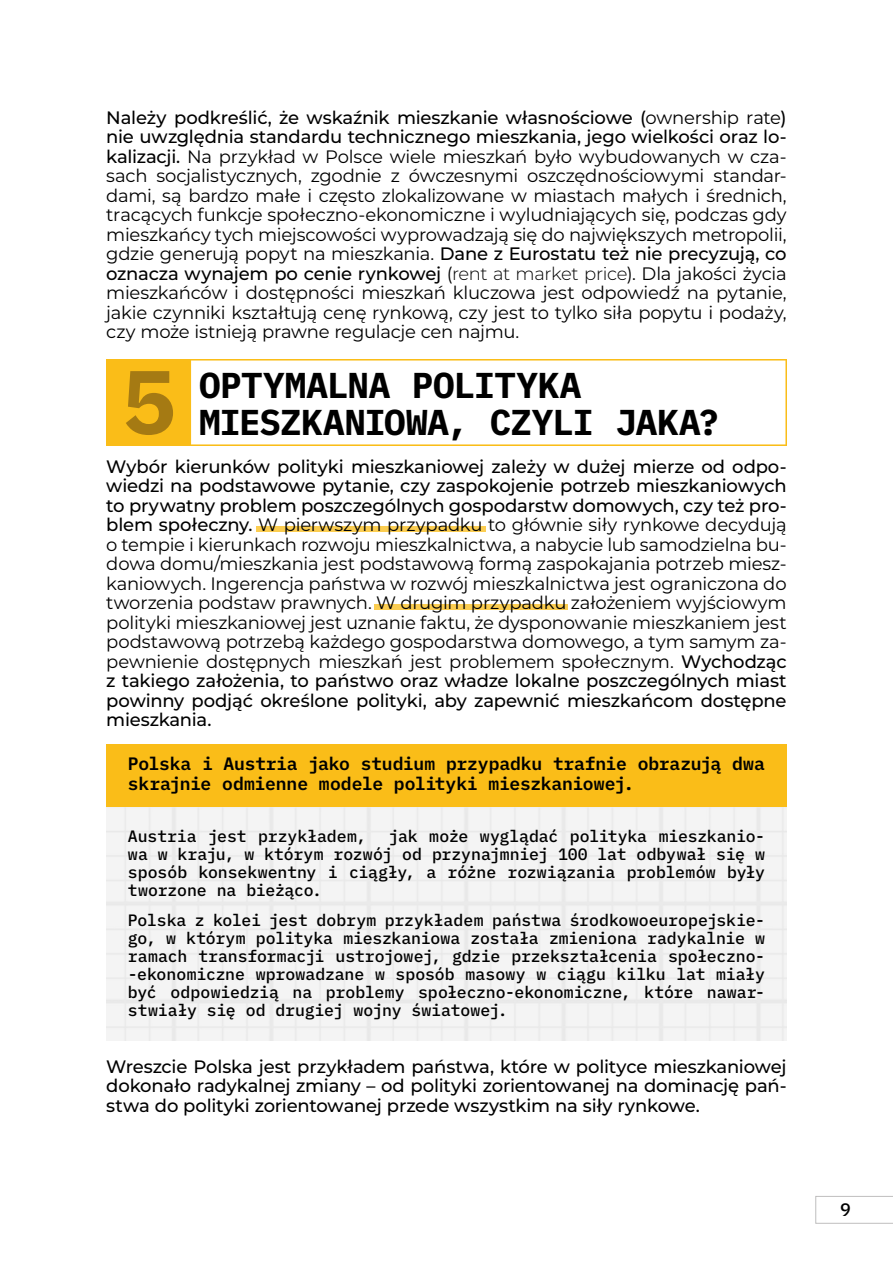
<style>
.page{position:relative;width:893px;height:1263px;background:#fff}
.page>*{position:absolute;margin:0;border:0;box-sizing:border-box;transform-origin:0 0}
.t1{font:700 90px "IBM Plex Mono";color:#a57a13}
._1{font:700 36px/37.5px "IBM Plex Mono";letter-spacing:-.015em;color:#000}
.Rozdział{font:18px/19.5px "Montserrat";letter-spacing:-.015em;color:#000;text-align:justify}
.Rozdział-2{font:500 18px/19.5px "Montserrat";letter-spacing:-.01em;color:#000;text-align:justify}
.Rozdział-3{font:600 18px/19.5px "IBM Plex Mono";letter-spacing:-.015em;color:#000}
.t2{font:500 18px "IBM Plex Mono";color:#000}
.Rozdział-4{font:500 16.5px/18px "IBM Plex Mono";letter-spacing:-.005em;color:#000;text-align:justify}
.s1{font-weight:500}
.s2{font-weight:300}
</style>
<div class="page">
<svg style="left:815px;top:1196px;width:78px;height:28px"></svg>
<img style="left:106px;top:360px;width:681px;height:85px">
<div style="left:256px;top:526px;width:230px;height:5px;background:#fbcd51"></div>
<div style="left:375px;top:604px;width:193px;height:5px;background:#fbcd51"></div>
<div style="left:106px;top:744px;width:681px;height:63px;background:#fabd18"></div>
<p class="Rozdział" style="left:106px;top:107px;width:682px"><span class="s1">Należy podkreślić, że wskaźnik mieszkanie własnościowe (</span>ownership rate<span class="s1">) nie uwzględnia standardu technicznego mieszkania, jego wielkości oraz lo&shy;kalizacji.</span> Na przykład w Polsce wiele mieszkań było wybudowanych w cza&shy;sach socjalistycznych, zgodnie z ówczesnymi oszczędnościowymi standar&shy;dami, są bardzo małe i często zlokalizowane w miastach małych i średnich, tracących funkcje społeczno-ekonomiczne i wyludniających się, podczas gdy mieszkańcy tych miejscowości wyprowadzają się do największych metropolii, gdzie generują popyt na mieszkania. <span class="s1">Dane z Eurostatu też nie precyzują, co oznacza wynajem po cenie rynkowej</span> (<span class="s2">rent at market price</span>). Dla jakości życia mieszkańców i dostępności mieszkań kluczowa jest odpowiedź na pytanie, jakie czynniki kształtują cenę rynkową, czy jest to tylko siła popytu i podaży, czy może istnieją prawne regulacje cen najmu.</p>
<p class="t1" style="left:122px;top:330px;width:55px">5</p>
<p class="_1" style="left:199px;top:363px;width:522px">OPTYMALNA POLITYKA<br>MIESZKANIOWA, CZYLI JAKA?</p>
<p class="Rozdział" style="left:106px;top:456px;width:682px"><span class="s1">Wybór kierunków polityki mieszkaniowej zależy w dużej mierze od odpo&shy;wiedzi na podstawowe pytanie, czy zaspokojenie potrzeb mieszkaniowych to prywatny problem poszczególnych gospodarstw domowych, czy też pro&shy;blem społeczny.</span> W pierwszym przypadku to głównie siły rynkowe decydują o tempie i kierunkach rozwoju mieszkalnictwa, a nabycie lub samodzielna bu&shy;dowa domu/mieszkania jest podstawową formą zaspokajania potrzeb miesz&shy;kaniowych. Ingerencja państwa w rozwój mieszkalnictwa jest ograniczona do tworzenia podstaw prawnych. W drugim przypadku założeniem wyjściowym polityki mieszkaniowej jest uznanie faktu, że dysponowanie mieszkaniem jest podstawową potrzebą każdego gospodarstwa domowego, a tym samym za&shy;pewnienie dostępnych mieszkań jest problemem społecznym. <span class="s1">Wychodząc z takiego założenia, to państwo oraz władze lokalne poszczególnych miast powinny podjąć określone polityki, aby zapewnić mieszkańcom dostępne mieszkania.</span></p>
<p class="Rozdział-3" style="left:128px;top:752px;width:638px">Polska i Austria jako studium przypadku trafnie obrazują dwa skrajnie odmienne modele polityki mieszkaniowej.</p>
<p class="Rozdział-4" style="left:128px;top:825px;width:239px">Austria jest przykładem,</p>
<p class="Rozdział-4" style="left:128px;top:825px;width:638px;text-indent:261px">jak może wyglądać polityka mieszkanio&shy;wa w kraju, w którym rozwój od przynajmniej 100 lat odbywał się w sposób konsekwentny i ciągły, a różne rozwiązania problemów były tworzone na bieżąco.</p>
<p class="Rozdział-4" style="left:128px;top:909px;width:639px">Polska z kolei jest dobrym przykładem państwa środkowoeuropejskie&shy;go, w którym polityka mieszkaniowa została zmieniona radykalnie w ramach transformacji ustrojowej, gdzie przekształcenia społeczno--ekonomiczne wprowadzane w sposób masowy w ciągu kilku lat miały być odpowiedzią na problemy społeczno-ekonomiczne, które nawar&shy;stwiały się od drugiej wojny światowej.</p>
<p class="Rozdział-2" style="left:106px;top:1056px;width:682px">Wreszcie Polska jest przykładem państwa, które w polityce mieszkaniowej dokonało radykalnej zmiany – od polityki zorientowanej na dominację pań&shy;stwa do polityki zorientowanej przede wszystkim na siły rynkowe.</p>
<p class="t2" style="left:840px;top:1196px;width:12px">9</p>
</div>
